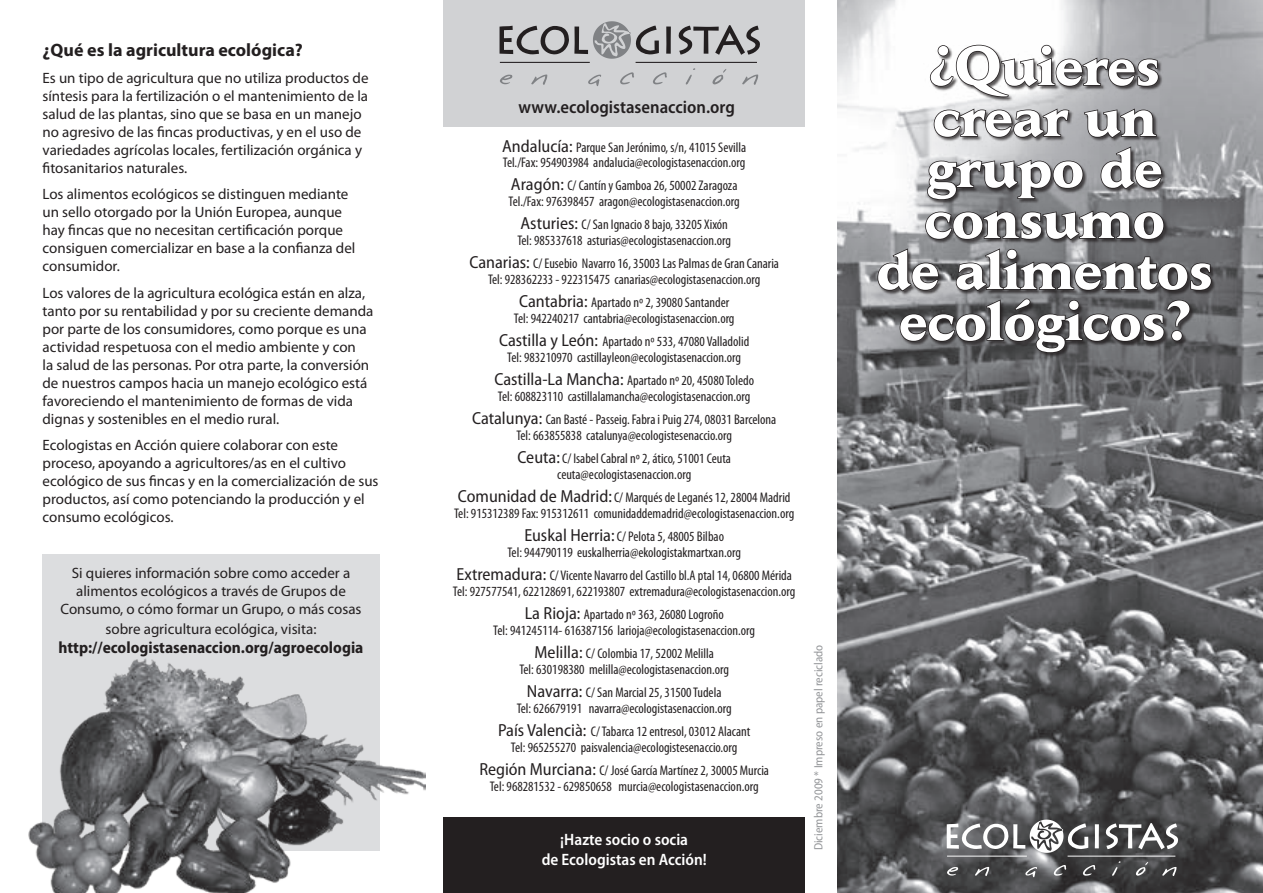
<style>
.page{position:relative;width:1263px;height:893px;background:#fff}
.page>*{position:absolute;margin:0;border:0;box-sizing:border-box;transform-origin:0 0}
.t1{font:700 54.6px/51px "Daily News";color:#fff;text-align:center}
.t2{font:700 18px "Myriad Pro";color:#231f20}
.t3{font:600 semi-condensed 18px "Myriad Pro";color:#231f20}
.t4{font:700 semi-condensed 16.5px "Myriad Pro";color:#231f20}
.t5{font:600 semi-condensed 16.5px/19.8px "Myriad Pro";color:#fff;text-align:center}
.t6{font:15px/18px "Myriad Pro";color:#231f20}
.t7{font:condensed 13.95px/15.8px "Myriad Pro";color:#231f20;text-align:center}
.t8{font:semi-condensed 12px "Myriad Pro";color:#939598}
.s1{font-stretch:semi-condensed;font-size:17.55px}
</style>
<div class="page">
<div style="left:443px;top:817px;width:362px;height:76px;background:#231f20"></div>
<div style="left:443px;top:0;width:362px;height:127px;background:#d1d2d4"></div>
<div style="left:43px;top:554px;width:336px;height:296px;background:#dcdddf"></div>
<img style="left:838px;top:0;width:425px;height:893px">
<img style="left:29px;top:659px;width:397px;height:234px">
<div style="left:878px;top:45px;width:337px;height:312px;background:#231f20;opacity:.75"></div>
<svg style="left:929px;top:44px;width:230px;height:54px"></svg>
<svg style="left:933px;top:108px;width:137px;height:31px;background:#777577"></svg>
<svg style="left:1083px;top:107px;width:74px;height:32px;background:#636264"></svg>
<svg style="left:926px;top:159px;width:158px;height:42px;background:#636265"></svg>
<svg style="left:1100px;top:145px;width:63px;height:45px;background:#69696b"></svg>
<svg style="left:924px;top:209px;width:241px;height:32px;background:#525153"></svg>
<svg style="left:877px;top:247px;width:63px;height:45px;background:#6a696b"></svg>
<svg style="left:955px;top:247px;width:257px;height:45px;background:#58585a"></svg>
<svg style="left:899px;top:298px;width:292px;height:56px;background:#515153"></svg>
<svg style="left:499px;top:21px;width:261px;height:65px"></svg>
<svg style="left:947px;top:820px;width:231px;height:57px;background:#717173"></svg>
<p class="t2" style="left:43px;top:38px;width:262px">¿Qué es la agricultura ecológica?</p>
<p class="t6" style="left:43px;top:68px;width:327px">Es un tipo de agricultura que no utiliza productos de síntesis para la fertilización o el mantenimiento de la salud de las plantas, sino que se basa en un manejo no agresivo de las fincas productivas, y en el uso de variedades agrícolas locales, fertilización orgánica y fitosanitarios naturales.</p>
<p class="t6" style="left:43px;top:185px;width:314px">Los alimentos ecológicos se distinguen mediante un sello otorgado por la Unión Europea, aunque hay fincas que no necesitan certificación porque consiguen comercializar en base a la confianza del consumidor.</p>
<p class="t6" style="left:43px;top:283px;width:332px">Los valores de la agricultura ecológica están en alza, tanto por su rentabilidad y por su creciente demanda por parte de los consumidores, como porque es una actividad respetuosa con el medio ambiente y con<br>la salud de las personas. Por otra parte, la conversión de nuestros campos hacia un manejo ecológico está favoreciendo el mantenimiento de formas de vida dignas y sostenibles en el medio rural.</p>
<p class="t6" style="left:43px;top:436px;width:338px">Ecologistas en Acción quiere colaborar con este proceso, apoyando a agricultores/as en el cultivo ecológico de sus fincas y en la comercialización de sus productos, así como potenciando la producción y el consumo ecológicos.</p>
<p class="t3" style="left:518px;top:97px;width:218px">www.ecologistasenaccion.org</p>
<p class="t7" style="left:502px;top:139px;width:246px;text-align:left"><span class="s1">Andalucía:</span> Parque San Jerónimo, s/n, 41015 Sevilla<br>Tel./Fax: 954903984 andalucia@ecologistasenaccion.org</p>
<p class="t7" style="left:509px;top:178px;width:233px;text-align:left"><span class="s1">Aragón:</span> C/ Cantín y Gamboa 26, 50002 Zaragoza<br>Tel./Fax: 976398457 aragon@ecologistasenaccion.org</p>
<p class="t7" style="left:517px;top:217px;width:215px;text-align:left"><span class="s1">Asturies:</span> C/ San Ignacio 8 bajo, 33205 Xixón<br>Tel: 985337618 asturias@ecologistasenaccion.org</p>
<p class="t7" style="left:469px;top:256px;width:311px"><span class="s1">Canarias:</span> C/ Eusebio Navarro 16, 35003 Las Palmas de Gran Canaria<br>Tel: 928362233 - 922315475 canarias@ecologistasenaccion.org</p>
<p class="t7" style="left:514px;top:295px;width:222px"><span class="s1">Cantabria:</span> Apartado nº 2, 39080 Santander<br>Tel: 942240217 cantabria@ecologistasenaccion.org</p>
<p class="t7" style="left:499px;top:334px;width:252px"><span class="s1">Castilla y León:</span> Apartado nº 533, 47080 Valladolid<br>Tel: 983210970 castillayleon@ecologistasenaccion.org</p>
<p class="t7" style="left:494px;top:373px;width:261px;text-align:left"><span class="s1">Castilla-La Mancha:</span> Apartado nº 20, 45080 Toledo<br>Tel: 608823110 castillalamancha@ecologistasenaccion.org</p>
<p class="t7" style="left:472px;top:412px;width:306px"><span class="s1">Catalunya:</span> Can Basté - Passeig. Fabra i Puig 274, 08031 Barcelona<br>Tel: 663855838 catalunya@ecologistesenaccio.org</p>
<p class="t7" style="left:517px;top:450px;width:215px"><span class="s1">Ceuta:</span> C/ Isabel Cabral nº 2, ático, 51001 Ceuta ceuta@ecologistasenaccion.org</p>
<p class="t7" style="left:454px;top:489px;width:342px;text-align:left"><span class="s1">Comunidad de Madrid:</span> C/ Marqués de Leganés 12, 28004 Madrid<br>Tel: 915312389 Fax: 915312611 comunidaddemadrid@ecologistasenaccion.org</p>
<p class="t7" style="left:507px;top:528px;width:235px"><span class="s1">Euskal Herria:</span> C/ Pelota 5, 48005 Bilbao<br>Tel: 944790119 euskalherria@ekologistakmartxan.org</p>
<p class="t7" style="left:453px;top:567px;width:344px;text-align:left"><span class="s1">Extremadura:</span> C/ Vicente Navarro del Castillo bl.A ptal 14, 06800 Mérida<br>Tel: 927577541, 622128691, 622193807 extremadura@ecologistasenaccion.org</p>
<p class="t7" style="left:493px;top:606px;width:263px"><span class="s1">La Rioja:</span> Apartado nº 363, 26080 Logroño<br>Tel: 941245114- 616387156 larioja@ecologistasenaccion.org</p>
<p class="t7" style="left:519px;top:645px;width:211px"><span class="s1">Melilla:</span> C/ Colombia 17, 52002 Melilla<br>Tel: 630198380 melilla@ecologistasenaccion.org</p>
<p class="t7" style="left:517px;top:684px;width:216px"><span class="s1">Navarra:</span> C/ San Marcial 25, 31500 Tudela<br>Tel: 626679191 navarra@ecologistasenaccion.org</p>
<p class="t7" style="left:498px;top:723px;width:254px"><span class="s1">País Valencià:</span> C/ Tabarca 12 entresol, 03012 Alacant<br>Tel: 965255270 paisvalencia@ecologistesenaccio.org</p>
<p class="t7" style="left:479px;top:762px;width:291px"><span class="s1">Región Murciana:</span> C/ José García Martínez 2, 30005 Murcia<br>Tel: 968281532 - 629850658 murcia@ecologistasenaccion.org</p>
<p class="t6" style="left:61px;top:564px;width:302px;text-align:center">Si quieres información sobre como acceder a alimentos ecológicos a través de Grupos de<br>Consumo, o cómo formar un Grupo, o más cosas</p>
<p class="t6" style="left:106px;top:619px;width:212px">sobre agricultura ecológica, visita:</p>
<p class="t4" style="left:59px;top:639px;width:306px">http://ecologistasenaccion.org/agroecologia</p>
<p class="t8" style="left:812px;top:850px;width:207px;rotate:-90deg">Diciembre 2009 * Impreso en papel reciclado</p>
<p class="t5" style="left:542px;top:830px;width:167px">¡Hazte socio o socia<br>de Ecologistas en Acción!</p>
<h1 class="t1" style="left:877px;top:41px;width:337px">¿Quieres crear un grupo de consumo<br>de alimentos ecológicos?</h1>
</div>
